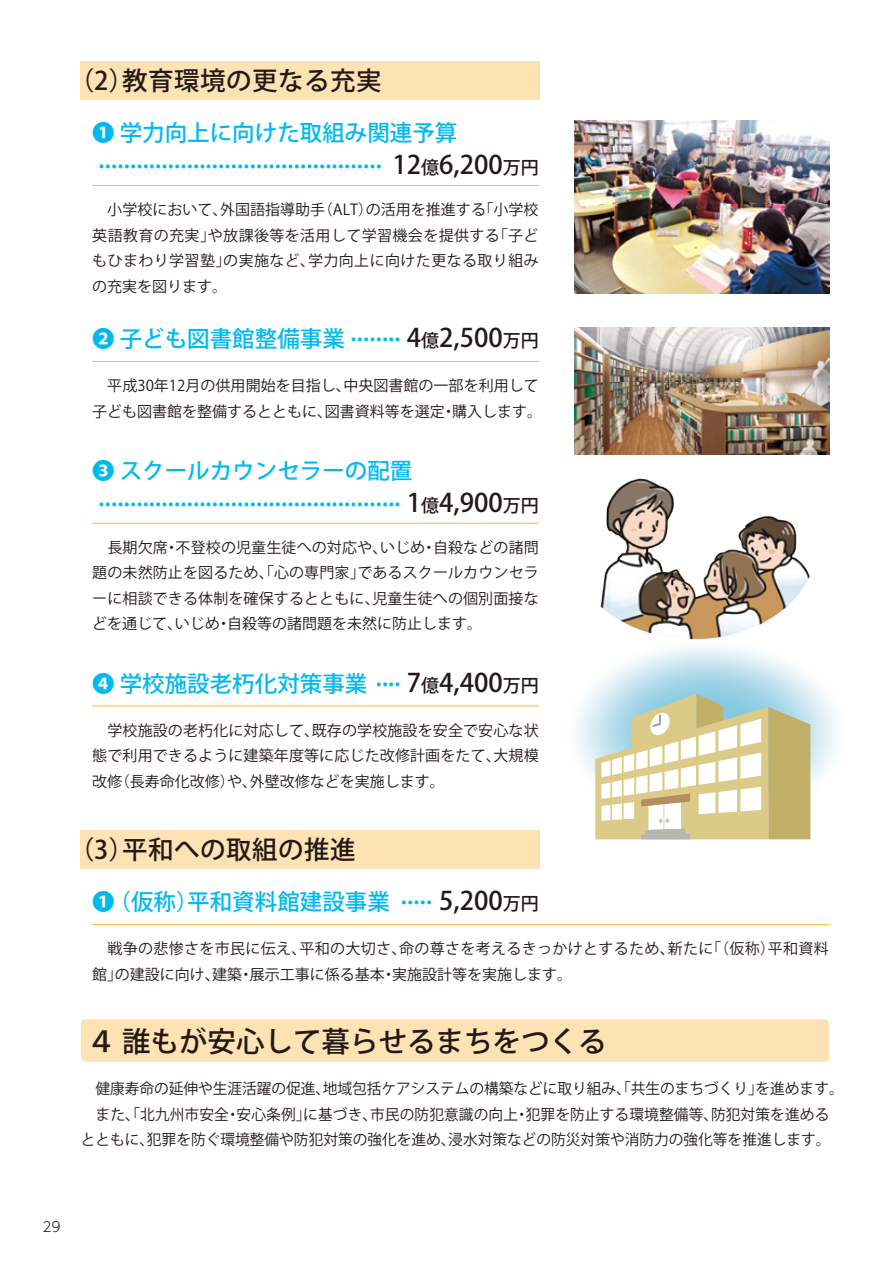
<style>
.page{position:relative;width:893px;height:1263px;background:#fff}
.page>*{position:absolute;margin:0;border:0;box-sizing:border-box;transform-origin:0 0}
.t1{font:500 28.5px "Koz Go Pro";color:#231916}
.t2{font:500 25.5px "Koz Go Pro";color:#00b9ef}
.t3{font:500 25.5px "Koz Go Pro";letter-spacing:.02em;color:#231916}
.t4{font:500 22.5px "Koz Go Pro";color:#00b9ef}
.t5{font:15px/25.5px "Koz Go Pro";color:#231916;text-align:justify}
.t6{font:15px/25.5px "Koz Go Pro";letter-spacing:.02em;color:#231916}
.t7{font:300 13.8px "UD Shin Go Pro";color:#231916}
.s1{color:#231916}
.s2{font-size:18px;color:#231916}
.s3{font-size:25.5px}
.s4{font-size:25.5px;color:#231916}
</style>
<div class="page">
<svg style="left:576px;top:646px;width:261px;height:180px"></svg>
<img style="left:600px;top:478px;width:210px;height:162px">
<svg style="left:595px;top:694px;width:215px;height:145px"></svg>
<div style="left:81px;top:1019px;width:748px;height:43px;background:#fde3b4;border-radius:5px"></div>
<div style="left:81px;top:831px;width:459px;height:38px;background:#fde3b4"></div>
<img style="left:574px;top:327px;width:255px;height:128px">
<img style="left:574px;top:120px;width:255px;height:173px">
<div style="left:81px;top:62px;width:459px;height:38px;background:#fde3b4"></div>
<hr style="left:92px;top:185px;width:447px;height:1px;background:#f8b72f">
<hr style="left:92px;top:361px;width:447px;height:1px;background:#f8b72f">
<hr style="left:92px;top:523px;width:447px;height:1px;background:#f8b72f">
<hr style="left:92px;top:705px;width:447px;height:1px;background:#f8b72f">
<hr style="left:92px;top:924px;width:737px;height:1px;background:#f8b72f">
<h2 class="t3" style="left:68px;top:65px;width:315px">（2）教育環境の更なる充実</h2>
<h3 class="t4" style="left:92px;top:119px;width:367px">❶ 学力向上に向けた取組み関連予算</h3>
<h2 class="t2" style="left:99px;top:148px;width:442px">············································· <span class="s1">12</span><span class="s2">億</span><span class="s1">6,200</span><span class="s2">万円</span></h2>
<p class="t5" style="left:92px;top:197px;width:448px">　小学校において、外国語指導助手（ALT）の活用を推進する「小学校英語教育の充実」や放課後等を活用して学習機会を提供する「子どもひまわり学習塾」の実施など、学力向上に向けた更なる取り組みの充実を図ります。</p>
<h3 class="t4" style="left:92px;top:325px;width:448px">❷ 子ども図書館整備事業 <span class="s3">········</span> <span class="s4">4</span><span class="s2">億</span><span class="s4">2,500</span><span class="s2">万円</span></h3>
<p class="t5" style="left:92px;top:373px;width:452px">　平成30年12月の供用開始を目指し、中央図書館の一部を利用して子ども図書館を整備するとともに、図書資料等を選定・購入します。</p>
<h3 class="t4" style="left:92px;top:456px;width:322px">❸ スクールカウンセラーの配置</h3>
<h2 class="t2" style="left:99px;top:486px;width:442px">················································ <span class="s1">1</span><span class="s2">億</span><span class="s1">4,900</span><span class="s2">万円</span></h2>
<p class="t5" style="left:92px;top:535px;width:448px">　長期欠席・不登校の児童生徒への対応や、いじめ・自殺などの諸問題の未然防止を図るため、「心の専門家」であるスクールカウンセラーに相談できる体制を確保するとともに、児童生徒への個別面接などを通じて、いじめ・自殺等の諸問題を未然に防止します。</p>
<h3 class="t4" style="left:92px;top:669px;width:448px">❹ 学校施設老朽化対策事業 <span class="s3">····</span> <span class="s4">7</span><span class="s2">億</span><span class="s4">4,400</span><span class="s2">万円</span></h3>
<p class="t5" style="left:92px;top:718px;width:448px">　学校施設の老朽化に対応して、既存の学校施設を安全で安心な状態で利用できるように建築年度等に応じた改修計画をたて、大規模改修（長寿命化改修）や、外壁改修などを実施します。</p>
<h2 class="t3" style="left:68px;top:834px;width:289px">（3）平和への取組の推進</h2>
<h3 class="t4" style="left:92px;top:888px;width:448px">❶ （仮称）平和資料館建設事業 <span class="s3">·····</span> <span class="s4">5,200</span><span class="s2">万円</span></h3>
<p class="t6" style="left:92px;top:936px;width:738px">　戦争の悲惨さを市民に伝え、平和の大切さ、命の尊さを考えるきっかけとするため、新たに「（仮称）平和資料館」の建設に向け、建築・展示工事に係る基本・実施設計等を実施します。</p>
<h1 class="t1" style="left:87px;top:1023px;width:521px">４ 誰もが安心して暮らせるまちをつくる</h1>
<p class="t5" style="left:81px;top:1076px;width:764px;text-align:left">　健康寿命の延伸や生涯活躍の促進、地域包括ケアシステムの構築などに取り組み、「共生のまちづくり」を進めます。　また、「北九州市安全・安心条例」に基づき、市民の防犯意識の向上・犯罪を防止する環境整備等、防犯対策を進めるとともに、犯罪を防ぐ環境整備や防犯対策の強化を進め、浸水対策などの防災対策や消防力の強化等を推進します。</p>
<p class="t7" style="left:43px;top:1215px;width:20px">29</p>
</div>
